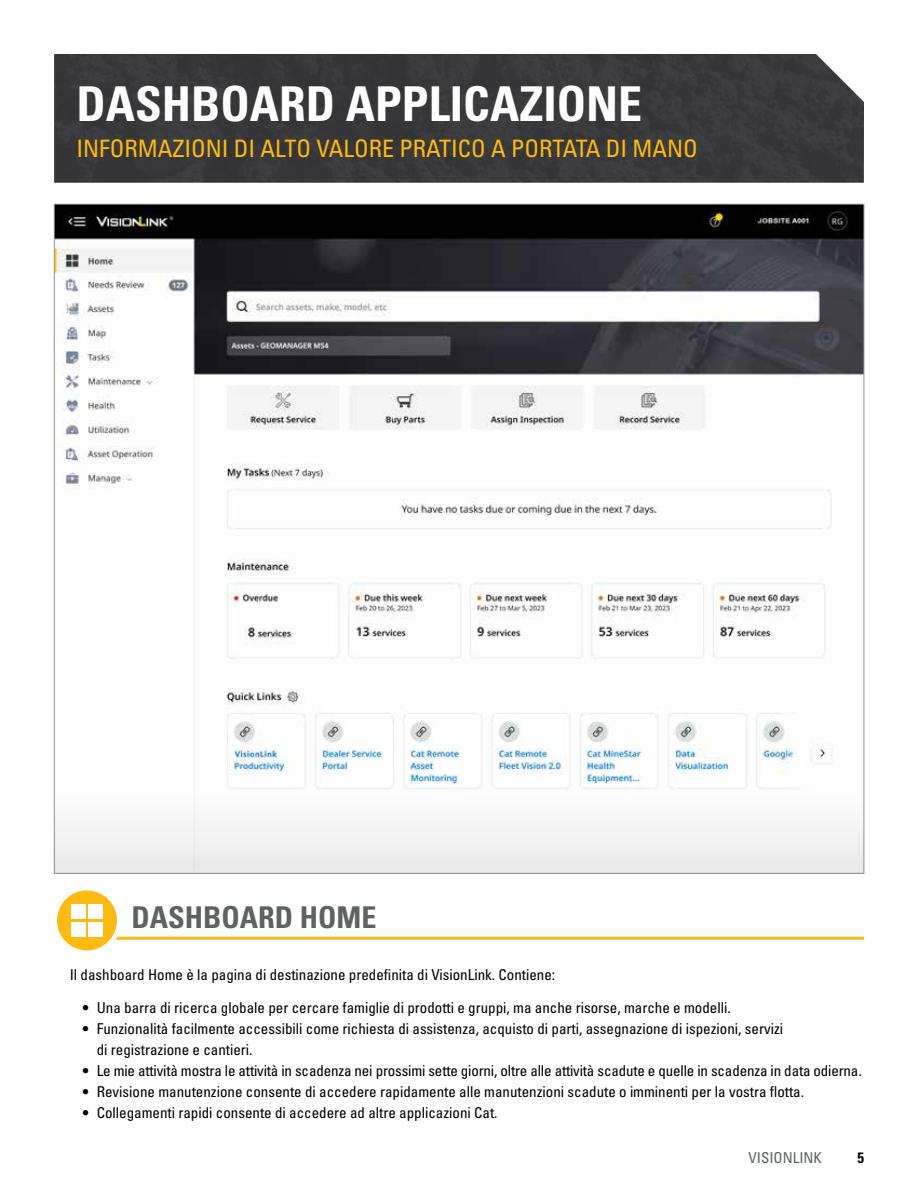
<style>
.page{position:relative;width:918px;height:1188px;background:#fff}
.page>*{position:absolute;margin:0;border:0;box-sizing:border-box;transform-origin:0 0}
.t1{font:48px "Univers LTCYR 67 Bold Cond";color:#fff}
.t2{font:30px "Univers LTCYR 67 Bold Cond";color:#5e6263}
.t3{font:condensed 24px "Univers LTCYR 57";color:#fdba12}
.t4{font:condensed 15px/21px "Univers LTCYR 57";color:#000}
.t5{font:condensed 15px "Univers LTCYR 57";color:#5e6263}
.t6{font:15px "Univers LTCYR 67 Bold Cond";color:#000}
</style>
<div class="page">
<div style="left:54px;top:54px;width:810px;height:129px;background:#383739"></div>
<img style="left:56px;top:206px;width:806px;height:453px">
<hr style="left:71px;top:937px;width:793px;height:3px;background:#fdba12">
<svg style="left:55px;top:888px;width:64px;height:65px;fill:#fdba12"></svg>
<div style="left:52px;top:886px;width:70px;height:69px;border:4px solid #fff;border-radius:50%"></div>
<div style="left:71px;top:904px;width:14px;height:15px;background:#fff"></div>
<div style="left:89px;top:904px;width:14px;height:15px;background:#fff"></div>
<div style="left:71px;top:922px;width:14px;height:14px;background:#fff"></div>
<div style="left:89px;top:922px;width:14px;height:14px;background:#fff"></div>
<svg style="left:54px;top:672px;width:810px;height:202px"></svg>
<h1 class="t1" style="left:77px;top:75px;width:567px">DASHBOARD APPLICAZIONE</h1>
<h3 class="t3" style="left:77px;top:134px;width:623px">INFORMAZIONI DI ALTO VALORE PRATICO A PORTATA DI MANO</h3>
<h2 class="t2" style="left:131px;top:899px;width:246px">DASHBOARD HOME</h2>
<p class="t4" style="left:70px;top:964px;width:487px">Il dashboard Home è la pagina di destinazione predefinita di VisionLink. Contiene:</p>
<p class="t4" style="left:83px;top:997px;width:649px">• Una barra di ricerca globale per cercare famiglie di prodotti e gruppi, ma anche risorse, marche e modelli.</p>
<p class="t4" style="left:97px;top:1018px;width:688px;text-indent:-14px">• Funzionalità facilmente accessibili come richiesta di assistenza, acquisto di parti, assegnazione di ispezioni, servizi di registrazione e cantieri.</p>
<p class="t4" style="left:83px;top:1060px;width:780px">• Le mie attività mostra le attività in scadenza nei prossimi sette giorni, oltre alle attività scadute e quelle in scadenza in data odierna.</p>
<p class="t4" style="left:83px;top:1081px;width:722px">• Revisione manutenzione consente di accedere rapidamente alle manutenzioni scadute o imminenti per la vostra flotta.</p>
<p class="t4" style="left:83px;top:1102px;width:416px">• Collegamenti rapidi consente di accedere ad altre applicazioni Cat.</p>
<p class="t5" style="left:749px;top:1148px;width:75px">VISIONLINK</p>
<p class="t6" style="left:857px;top:1148px;width:8px">5</p>
</div>
